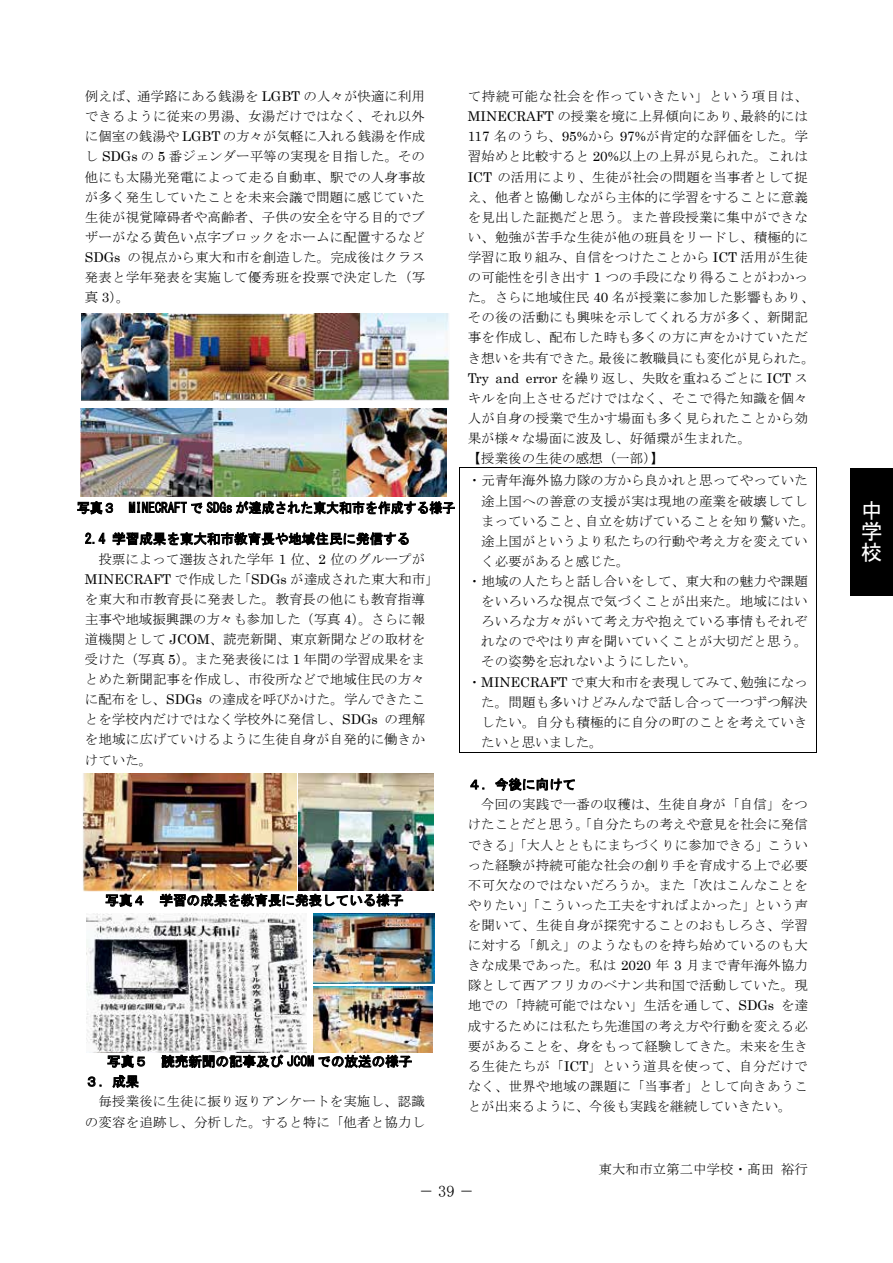
<style>
.page{position:relative;width:893px;height:1263px;background:#fff}
.page>*{position:absolute;margin:0;border:0;box-sizing:border-box;transform-origin:0 0}
.t1{font:21.3px/21.3px "MS Gothic";color:#fff;text-align:justify}
.t2{font:16.5px "MS Mincho";color:#000;scale:1.25 1}
.t3{font:13.5px/20.1px "MS Mincho";color:#000;text-align:justify}
.t4{font:13.5px "MS Gothic";letter-spacing:.005em;color:#000}
.t5{font:13.5px "MS Gothic";letter-spacing:.005em;color:#000;scale:.95 1}
.s1{font-family:"Century"}
</style>
<div class="page">
<svg style="left:88px;top:1076px;width:13px;height:11px"></svg>
<svg style="left:112px;top:1075px;width:27px;height:14px"></svg>
<hr style="left:460px;top:467px;width:356px;height:1px;background:#000">
<hr style="left:460px;top:752px;width:356px;height:1px;background:#000">
<svg style="left:816px;top:467px;width:1px;height:286px"></svg>
<svg style="left:470px;top:780px;width:14px;height:9px"></svg>
<svg style="left:495px;top:778px;width:80px;height:13px"></svg>
<img style="left:83px;top:774px;width:213px;height:118px">
<img style="left:298px;top:774px;width:136px;height:116px">
<img style="left:82px;top:313px;width:367px;height:88px">
<img style="left:81px;top:408px;width:366px;height:59px">
<svg style="left:106px;top:894px;width:37px;height:13px"></svg>
<svg style="left:160px;top:893px;width:243px;height:15px"></svg>
<svg style="left:77px;top:467px;width:383px;height:286px"></svg>
<img style="left:86px;top:913px;width:220px;height:139px">
<img style="left:313px;top:913px;width:121px;height:70px">
<img style="left:313px;top:987px;width:120px;height:65px">
<svg style="left:107px;top:1055px;width:38px;height:13px"></svg>
<svg style="left:162px;top:1054px;width:250px;height:14px"></svg>
<div style="left:850px;top:468px;width:43px;height:127px;background:#000"></div>
<p class="t3" style="left:85px;top:86px;width:342px">例えば、通学路にある銭湯を <span class="s1">LGBT</span> の人々が快適に利用できるように従来の男湯、女湯だけではなく、それ以外に個室の銭湯や <span class="s1">LGBT</span> の方々が気軽に入れる銭湯を作成し <span class="s1">SDGs</span> の <span class="s1">5</span> 番ジェンダー平等の実現を目指した。その他にも太陽光発電によって走る自動車、駅での人身事故が多く発生していたことを未来会議で問題に感じていた生徒が視覚障碍者や高齢者、子供の安全を守る目的でブザーがなる黄色い点字ブロックをホームに配置するなど<span class="s1">SDGs</span> の視点から東大和市を創造した。完成後はクラス発表と学年発表を実施して優秀班を投票で決定した（写真 <span class="s1">3</span>）。</p>
<p class="t5" style="left:77px;top:501px;width:399px">写真３ MINECRAFT で SDGs が達成された東大和市を作成する様子</p>
<p class="t4" style="left:85px;top:532px;width:327px">2.4 学習成果を東大和市教育長や地域住民に発信する</p>
<p class="t3" style="left:85px;top:549px;width:355px;text-align:left;text-indent:14px">投票によって選抜された学年 <span class="s1">1</span> 位、<span class="s1">2</span> 位のグループが<br><span class="s1">MINECRAFT</span> で作成した「<span class="s1">SDGs</span> が達成された東大和市」を東大和市教育長に発表した。教育長の他にも教育指導主事や地域振興課の方々も参加した（写真 <span class="s1">4</span>）。さらに報道機関として <span class="s1">JCOM</span>、読売新聞、東京新聞などの取材を受けた（写真 <span class="s1">5</span>）。また発表後には <span class="s1">1</span> 年間の学習成果をまとめた新聞記事を作成し、市役所などで地域住民の方々に配布をし、<span class="s1">SDGs</span> の達成を呼びかけた。学んできたことを学校内だけではなく学校外に発信し、<span class="s1">SDGs</span> の理解を地域に広げていけるように生徒自身が自発的に働きかけていた。</p>
<p class="t4" style="left:105px;top:893px;width:300px">写真４ 学習の成果を教育長に発表している様子</p>
<p class="t4" style="left:107px;top:1054px;width:307px">写真５ 読売新聞の記事及び JCOM での放送の様子</p>
<p class="t4" style="left:85px;top:1075px;width:56px">３．成果</p>
<p class="t3" style="left:85px;top:1091px;width:342px;text-align:right">毎授業後に生徒に振り返りアンケートを実施し、認識の変容を追跡し、分析した。すると特に「他者と協力し</p>
<p class="t3" style="left:468px;top:86px;width:349px;text-align:left">て持続可能な社会を作っていきたい」という項目は、<br><span class="s1">MINECRAFT</span> の授業を境に上昇傾向にあり、最終的には<br><span class="s1">117</span> 名のうち、<span class="s1">95%</span>から <span class="s1">97%</span>が肯定的な評価をした。学習始めと比較すると <span class="s1">20%</span>以上の上昇が見られた。これは<br><span class="s1">ICT</span> の活用により、生徒が社会の問題を当事者として捉え、他者と協働しながら主体的に学習をすることに意義を見出した証拠だと思う。また普段授業に集中ができない、勉強が苦手な生徒が他の班員をリードし、積極的に学習に取り組み、自信をつけたことから <span class="s1">ICT</span> 活用が生徒の可能性を引き出す <span class="s1">1</span> つの手段になり得ることがわかった。さらに地域住民 <span class="s1">40</span> 名が授業に参加した影響もあり、その後の活動にも興味を示してくれる方が多く、新聞記事を作成し、配布した時も多くの方に声をかけていただき想いを共有できた。最後に教職員にも変化が見られた。<br><span class="s1">Try and error</span> を繰り返し、失敗を重ねるごとに <span class="s1">ICT</span> スキルを向上させるだけではなく、そこで得た知識を個々人が自身の授業で生かす場面も多く見られたことから効果が様々な場面に波及し、好循環が生まれた。<br>【授業後の生徒の感想（一部）】</p>
<p class="t3" style="left:468px;top:470px;width:342px">・元青年海外協力隊の方から良かれと思ってやっていた</p>
<p class="t3" style="left:481px;top:491px;width:328px">途上国への善意の支援が実は現地の産業を破壊してし</p>
<p class="t3" style="left:481px;top:511px;width:335px">まっていること、自立を妨げていることを知り驚いた。</p>
<p class="t3" style="left:481px;top:531px;width:328px">途上国がというより私たちの行動や考え方を変えてい</p>
<p class="t3" style="left:481px;top:551px;width:150px">く必要があると感じた。</p>
<p class="t3" style="left:468px;top:571px;width:342px">・地域の人たちと話し合いをして、東大和の魅力や課題</p>
<p class="t3" style="left:481px;top:591px;width:328px">をいろいろな視点で気づくことが出来た。地域にはい</p>
<p class="t3" style="left:481px;top:611px;width:328px">ろいろな方々がいて考え方や抱えている事情もそれぞ</p>
<p class="t3" style="left:481px;top:631px;width:328px">れなのでやはり声を聞いていくことが大切だと思う。</p>
<p class="t3" style="left:481px;top:651px;width:217px">その姿勢を忘れないようにしたい。</p>
<p class="t3" style="left:468px;top:671px;width:342px">・<span class="s1">MINECRAFT</span> で東大和市を表現してみて、勉強になっ</p>
<p class="t3" style="left:481px;top:692px;width:328px">た。問題も多いけどみんなで話し合って一つずつ解決</p>
<p class="t3" style="left:481px;top:712px;width:328px">したい。自分も積極的に自分の町のことを考えていき</p>
<p class="t3" style="left:481px;top:732px;width:123px">たいと思いました。</p>
<p class="t4" style="left:468px;top:778px;width:110px">４．今後に向けて</p>
<p class="t3" style="left:468px;top:794px;width:342px;text-indent:14px">今回の実践で一番の収穫は、生徒自身が「自信」をつけたことだと思う。「自分たちの考えや意見を社会に発信できる」「大人とともにまちづくりに参加できる」こういった経験が持続可能な社会の創り手を育成する上で必要不可欠なのではないだろうか。また「次はこんなことをやりたい」「こういった工夫をすればよかった」という声を聞いて、生徒自身が探究することのおもしろさ、学習に対する「飢え」のようなものを持ち始めているのも大きな成果であった。私は <span class="s1">2020</span> 年 <span class="s1">3</span> 月まで青年海外協力隊として西アフリカのベナン共和国で活動していた。現地での「持続可能ではない」生活を通して、<span class="s1">SDGs</span> を達成するためには私たち先進国の考え方や行動を変える必要があることを、身をもって経験してきた。未来を生きる生徒たちが「<span class="s1">ICT</span>」という道具を使って、自分だけでなく、世界や地域の課題に「当事者」として向きあうことが出来るように、今後も実践を継続していきたい。</p>
<p class="t3" style="left:599px;top:1159px;width:211px">東大和市立第二中学校・髙田裕行</p>
<p class="t2" style="left:421px;top:1182px;width:42px">−39−</p>
<h1 class="t1" style="left:861px;top:500px;width:22px">中学校</h1>
</div>
